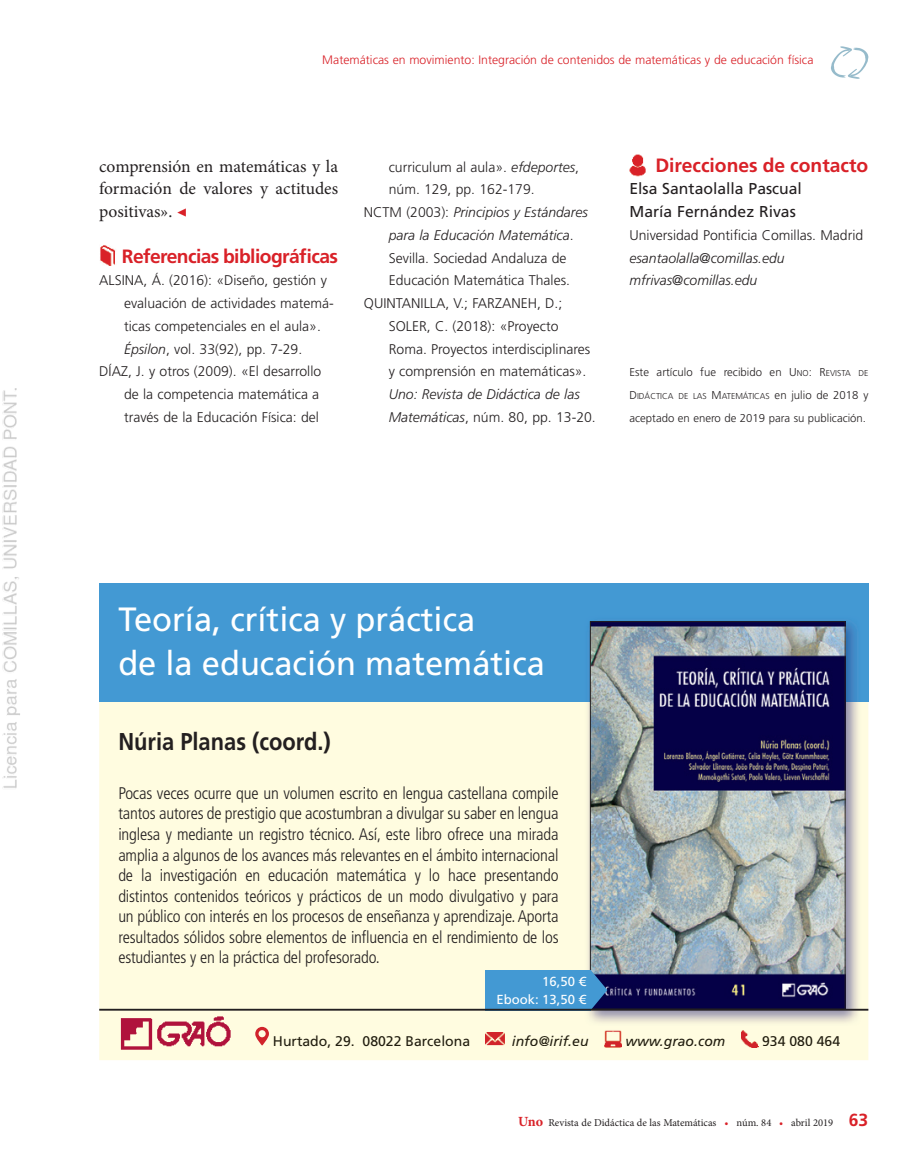
<style>
.page{position:relative;width:918px;height:1166px;background:#fff}
.page>*{position:absolute;margin:0;border:0;box-sizing:border-box;transform-origin:0 0}
.t1{font:33.6px/44.8px "Frutiger LT Std";color:#fff}
.t2{font:700 24.32px "Frutiger LT Std";color:#231f20;scale:.9 1}
.t3{font:700 19.25px "Frutiger LT Std";letter-spacing:-.03em;color:#d92128}
.t4{font:700 19.25px "Frutiger LT Std";color:#d92128}
.t5{font:17.5px/22.8px "Minion Pro";letter-spacing:-.01em;color:#231f20;text-align:justify}
.t6{font:300 condensed 16.8px/20.7px "Frutiger LT Std";letter-spacing:-.01em;color:#231f20;text-align:justify}
.t7{font:15.75px/22.8px "Frutiger LT Std";color:#231f20}
.t8{font:300 14px "Frutiger LT Std";color:#231f20}
.t9{font:italic 300 14px/22.8px "Frutiger LT Std";color:#231f20}
.t10{font:14px "Frutiger LT Std";color:#211d0f}
.t11{font:italic 14px "Frutiger LT Std";color:#211d0f}
.t12{font:13.12px/18.2px "Frutiger LT Std";color:#fff;text-align:right}
.t13{font:300 12.25px "Frutiger LT Std";color:#d92128}
.t14{font:300 11.38px "Frutiger LT Std";color:#231f20}
.t15{font:10.5px "Minion Pro";color:#231f20}
.t16{font:300 8.58px "Frutiger LT Std";color:#231f20}
.s1{color:#d92128}
.s2{font-style:italic}
.s3{font-style:normal}
.s4{font-style:inherit}
.s5{font-size:8.58px}
.s6{font-size:11.38px}
.s7{font-weight:700;font-size:14px;color:#d92128}
.s8{font-family:"Frutiger LT Std";font-weight:700;font-size:17.5px;color:#d92128}
</style>
<div class="page">
<img style="left:2px;top:46px;width:867px;height:1014px">
<p class="t13" style="left:322px;top:53px;width:493px">Matemáticas en movimiento: Integración de contenidos de matemáticas y de educación física</p>
<p class="t5" style="left:99px;top:155px;width:240px">comprensión en matemáticas y la formación de valores y actitudes positivas». <span class="s1">◀</span></p>
<p class="t3" style="left:122px;top:245px;width:218px">Referencias bibliográficas</p>
<p class="t8" style="left:99px;top:273px;width:229px">ALSINA, Á. (2016): «Diseño, gestión y</p>
<p class="t8" style="left:124px;top:295px;width:211px">evaluación de actividades matemá-</p>
<p class="t8" style="left:124px;top:318px;width:198px">ticas competenciales en el aula».</p>
<p class="t8" style="left:124px;top:341px;width:180px"><span class="s2">Épsilon</span>, vol. 33(92), pp. 7-29.</p>
<p class="t8" style="left:99px;top:364px;width:224px">DÍAZ, J. y otros (2009). «El desarrollo</p>
<p class="t8" style="left:124px;top:386px;width:197px">de la competencia matemática a</p>
<p class="t8" style="left:124px;top:409px;width:196px">través de la Educación Física: del</p>
<p class="t8" style="left:389px;top:159px;width:192px">curriculum al aula». <span class="s2">efdeportes</span>,</p>
<p class="t8" style="left:389px;top:182px;width:147px">núm. 129, pp. 162-179.</p>
<p class="t9" style="left:364px;top:201px;width:226px"><span class="s3">NCTM (2003):</span> Principios y Estándares</p>
<p class="t9" style="left:389px;top:224px;width:186px">para la Educación Matemática<span class="s3">.</span></p>
<p class="t8" style="left:389px;top:250px;width:179px">Sevilla. Sociedad Andaluza de</p>
<p class="t8" style="left:389px;top:273px;width:183px">Educación Matemática Thales.</p>
<p class="t8" style="left:364px;top:295px;width:200px">QUINTANILLA, V.; FARZANEH, D.;</p>
<p class="t8" style="left:389px;top:318px;width:171px">SOLER, C. (2018): «Proyecto</p>
<p class="t8" style="left:389px;top:341px;width:203px">Roma. Proyectos interdisciplinares</p>
<p class="t8" style="left:389px;top:364px;width:199px">y comprensión en matemáticas».</p>
<p class="t9" style="left:389px;top:383px;width:208px">Uno: Revista de Didáctica de las<br>Matemáticas<span class="s3">, núm. 80, pp. 13-20.</span></p>
<p class="t4" style="left:655px;top:154px;width:214px">Direcciones de contacto</p>
<p class="t7" style="left:629px;top:178px;width:174px">Elsa Santaolalla Pascual<br>María Fernández Rivas</p>
<p class="t8" style="left:629px;top:227px;width:235px">Universidad Pontificia Comillas. Madrid</p>
<p class="t9" style="left:629px;top:247px;width:157px">esantaolalla@comillas.edu mfrivas@comillas.edu</p>
<p class="t14" style="left:629px;top:366px;width:240px">Este artículo fue recibido en <span class="s4">U</span><span class="s5">NO</span><span class="s4">: R</span><span class="s5">EVISTA DE</span></p>
<p class="t16" style="left:629px;top:391px;width:240px"><span class="s6">D</span> IDÁCTICA DE LAS <span class="s6">M</span>ATEMÁTICAS <span class="s6">en julio de 2018 y</span></p>
<p class="t14" style="left:629px;top:411px;width:238px">aceptado en enero de 2019 para su publicación.</p>
<h1 class="t1" style="left:118px;top:596px;width:428px">Teoría, crítica y práctica<br>de la educación matemática</h1>
<h2 class="t2" style="left:118px;top:727px;width:238px">Núria Planas (coord.)</h2>
<p class="t6" style="left:118px;top:783px;width:442px">Pocas veces ocurre que un volumen escrito en lengua castellana compile tantos autores de prestigio que acostumbran a divulgar su saber en lengua inglesa y mediante un registro técnico. Así, este libro ofrece una mirada amplia a algunos de los avances más relevantes en el ámbito internacional de la investigación en educación matemática y lo hace presentando distintos contenidos teóricos y prácticos de un modo divulgativo y para un público con interés en los procesos de enseñanza y aprendizaje. Aporta resultados sólidos sobre elementos de influencia en el rendimiento de los estudiantes y en la práctica del profesorado.</p>
<p class="t12" style="left:496px;top:972px;width:91px">16,50 €<br>Ebook: 13,50 €</p>
<p class="t10" style="left:273px;top:1032px;width:199px">Hurtado, 29. 08022 Barcelona</p>
<p class="t11" style="left:512px;top:1032px;width:78px">info@irif.eu</p>
<p class="t11" style="left:625px;top:1032px;width:101px">www.grao.com</p>
<p class="t10" style="left:762px;top:1032px;width:80px">934 080 464</p>
<p class="t15" style="left:518px;top:1116px;width:352px"><span class="s7">Uno</span> Revista de Didáctica de las Matemáticas <span class="s1">•</span> núm. 84 <span class="s1">•</span> abril 2019 <span class="s8">63</span></p>
</div>
